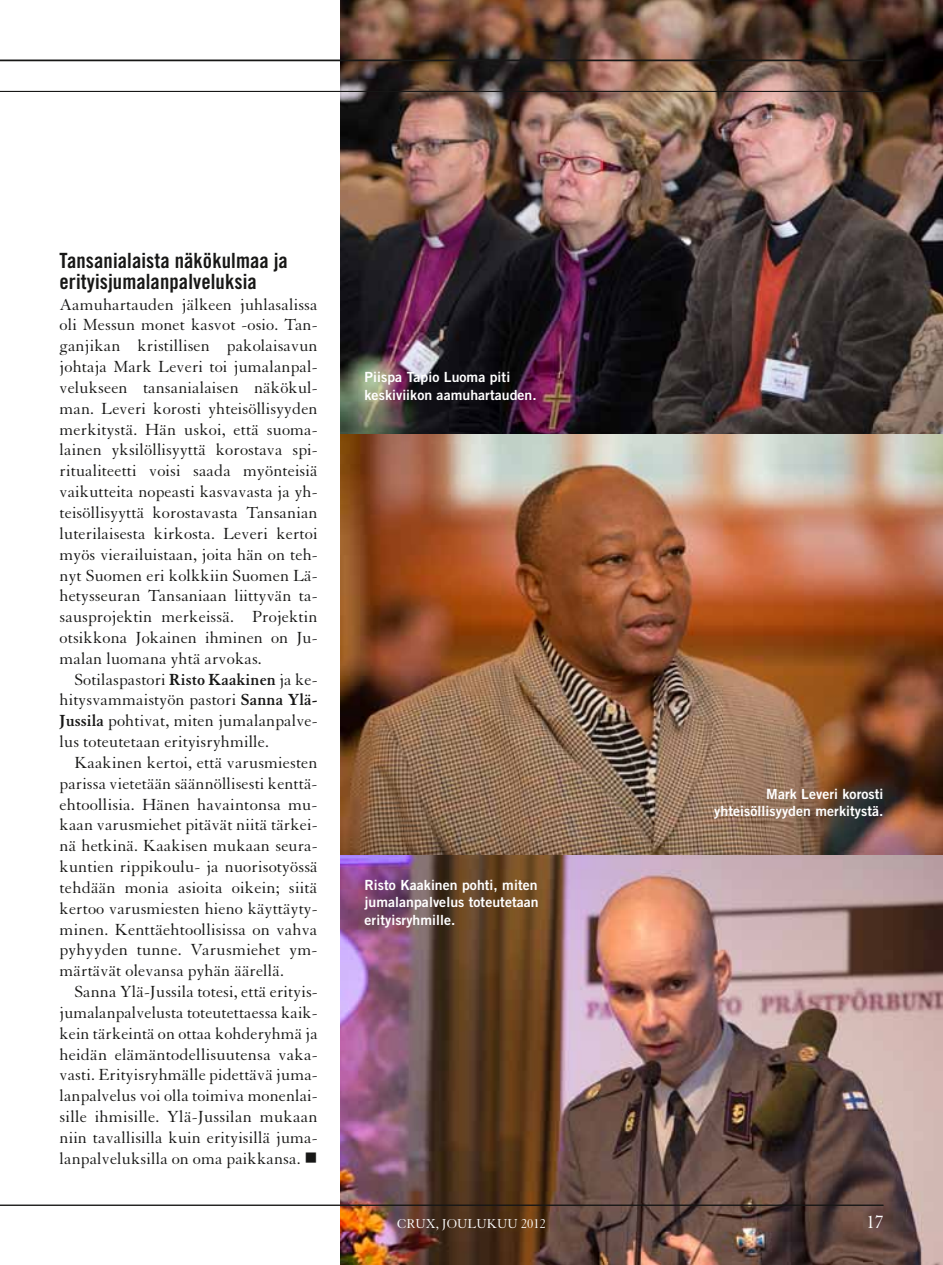
<style>
.page{position:relative;width:943px;height:1265px;background:#fff}
.page>*{position:absolute;margin:0;border:0;box-sizing:border-box;transform-origin:0 0}
.t1{font:21px/20.8px "Trade Gothic LT Std Bd Cn 20";letter-spacing:.005em;color:#171716}
.t2{font:19.25px "Granjon LT Std";color:#fff}
.t3{font:17.5px/20.8px "Granjon LT Std";letter-spacing:.005em;color:#171716;text-align:justify}
.t4{font:14px/17.5px "Trade Gothic LT Std Bd 2";letter-spacing:.005em;color:#fff}
.t5{font:14px "Granjon LT Std";color:#fff}
.s1{font-weight:700}
</style>
<div class="page">
<img style="left:340px;top:0;width:603px;height:851px">
<img style="left:340px;top:851px;width:603px;height:414px">
<hr style="left:0;top:91px;width:883px;height:1px;background:#171716">
<hr style="left:0;top:60px;width:883px;height:1px;background:#171716">
<hr style="left:0;top:1205px;width:883px;height:1px;background:#171716">
<p class="t1" style="left:60px;top:250px;width:230px">Tansanialaista näkökulmaa ja erityisjumalanpalveluksia</p>
<p class="t3" style="left:60px;top:294px;width:259px">Aamuhartauden jälkeen juhlasalissa oli Messun monet kasvot -osio. Tan&shy;ganjikan kristillisen pakolaisavun johtaja Mark Leveri toi jumalanpal&shy;velukseen tansanialaisen näkökul&shy;man. Leveri korosti yhteisöllisyyden merkitystä. Hän uskoi, että suoma&shy;lainen yksilöllisyyttä korostava spi&shy;ritualiteetti voisi saada myönteisiä vaikutteita nopeasti kasvavasta ja yh&shy;teisöllisyyttä korostavasta Tansanian luterilaisesta kirkosta. Leveri kertoi myös vierailuistaan, joita hän on teh&shy;nyt Suomen eri kolkkiin Suomen Lä&shy;hetysseuran Tansaniaan liittyvän ta&shy;sausprojektin merkeissä. Projektin otsikkona Jokainen ihminen on Ju&shy;malan luomana yhtä arvokas.</p>
<p class="t3" style="left:60px;top:669px;width:259px;text-indent:15px">Sotilaspastori <span class="s1">Risto Kaakinen</span> ja ke&shy;hitysvammaistyön pastori <span class="s1">Sanna Ylä-Jussila</span> pohtivat, miten jumalanpalve&shy;lus toteutetaan erityisryhmille.</p>
<p class="t3" style="left:60px;top:753px;width:260px;text-indent:15px">Kaakinen kertoi, että varusmiesten parissa vietetään säännöllisesti kenttä&shy;ehtoollisia. Hänen havaintonsa mu&shy;kaan varusmiehet pitävät niitä tärkei&shy;nä hetkinä. Kaakisen mukaan seura&shy;kuntien rippikoulu- ja nuorisotyössä tehdään monia asioita oikein; siitä kertoo varusmiesten hieno käyttäyty&shy;minen. Kenttäehtoollisissa on vahva pyhyyden tunne. Varusmiehet ym&shy;märtävät olevansa pyhän äärellä.</p>
<p class="t3" style="left:60px;top:982px;width:260px;text-indent:15px">Sanna Ylä-Jussila totesi, että erityis&shy;jumalanpalvelusta toteutettaessa kaik&shy;kein tärkeintä on ottaa kohderyhmä ja heidän elämäntodellisuutensa vaka&shy;vasti. Erityisryhmälle pidettävä juma&shy;lanpalvelus voi olla toimiva monenlai&shy;sille ihmisille. Ylä-Jussilan mukaan niin tavallisilla kuin erityisillä juma&shy;lanpalveluksilla on oma paikkansa. ■</p>
<p class="t4" style="left:364px;top:368px;width:174px">Piispa Tapio Luoma piti keskiviikon aamuhartauden.</p>
<p class="t4" style="left:364px;top:876px;width:176px;text-align:justify">Risto Kaakinen pohti, miten jumalanpalvelus toteutetaan erityisryhmille.</p>
<p class="t4" style="left:714px;top:785px;width:171px;text-align:right">Mark Leveri korosti yhteisöllisyyden merkitystä.</p>
<p class="t5" style="left:397px;top:1216px;width:150px">CRUX, joulukuu 2012</p>
<p class="t2" style="left:866px;top:1211px;width:19px">17</p>
</div>
